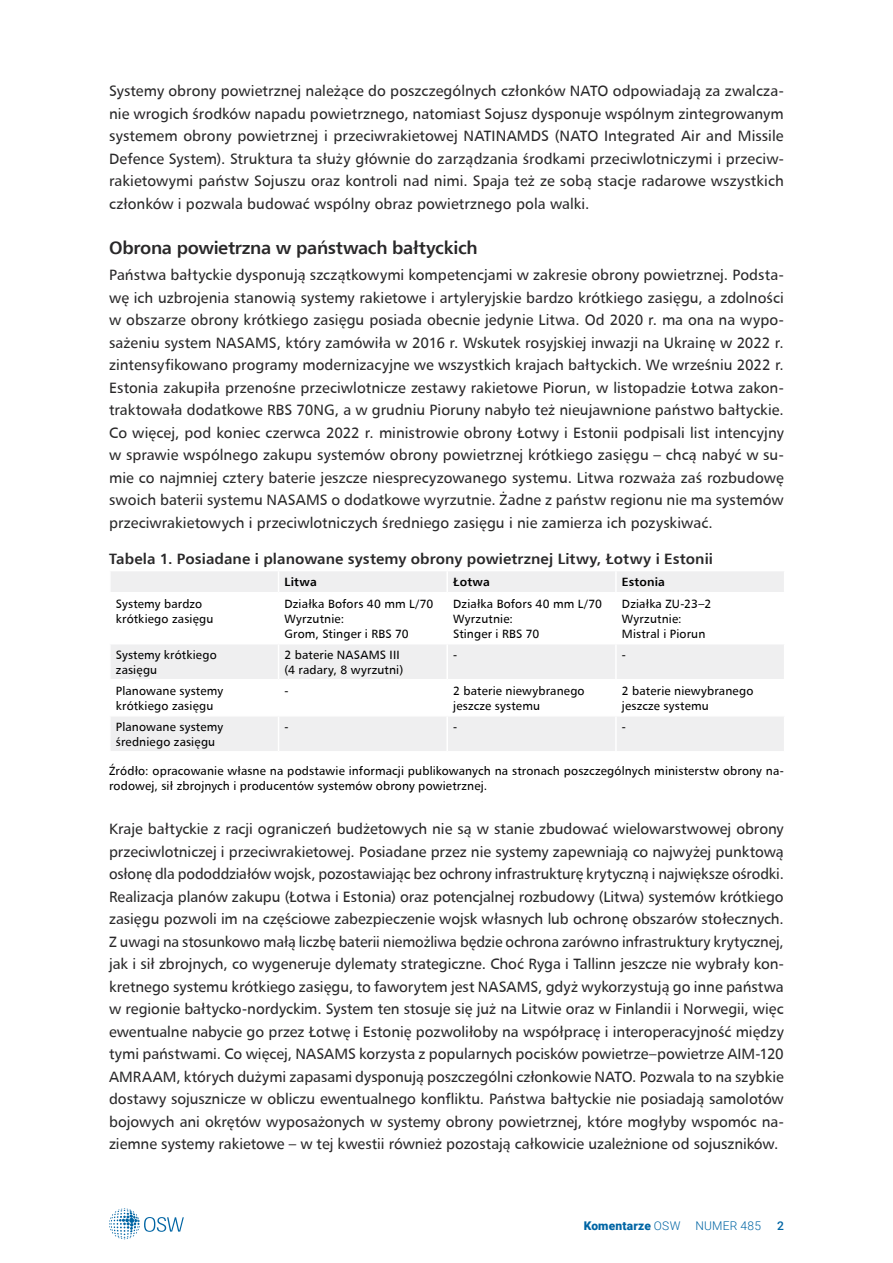
<style>
.page{position:relative;width:893px;height:1263px;background:#fff}
.page>*{position:absolute;margin:0;border:0;box-sizing:border-box;transform-origin:0 0}
.t1{font:18px "Humanist 777 TL Bold B";letter-spacing:-.02em;color:#292829}
.t2{font:15px/22.5px "Humanist 777 TL Roman B";color:#292829;text-align:justify}
.t3{font:15px "Humanist 777 TL Bold B";letter-spacing:.005em;color:#292829}
.t4{font:12px/15px "Humanist 777 TL Roman B";letter-spacing:.015em;color:#000}
.t5{font:300 12px "Roboto";letter-spacing:.02em;color:#0065a4}
.t6{font:12px "Humanist 777 TL Bold B";letter-spacing:.01em;color:#000}
.t7{font:500 12px "Roboto";color:#0065a4}
.s1{font-weight:900}
</style>
<div class="page">
<svg style="left:109px;top:1208px;width:75px;height:31px"></svg>
<svg style="left:111px;top:571px;width:673px;height:180px;fill:#f4f4f5"></svg>
<svg style="left:278px;top:571px;width:1px;height:21px"></svg>
<hr style="left:446px;top:571px;width:2px;height:21px;background:#fff">
<hr style="left:615px;top:571px;width:2px;height:21px;background:#fff">
<hr style="left:109px;top:592px;width:170px;height:1px;background:#fff">
<hr style="left:279px;top:592px;width:168px;height:1px;background:#fff">
<hr style="left:278px;top:593px;width:1px;height:50px;background:#fff">
<hr style="left:447px;top:592px;width:169px;height:1px;background:#fff">
<hr style="left:446px;top:593px;width:2px;height:50px;background:#fff">
<hr style="left:616px;top:592px;width:169px;height:1px;background:#fff">
<hr style="left:615px;top:593px;width:2px;height:50px;background:#fff">
<hr style="left:109px;top:643px;width:170px;height:1px;background:#fff">
<hr style="left:279px;top:643px;width:168px;height:1px;background:#fff">
<hr style="left:278px;top:644px;width:1px;height:35px;background:#fff">
<hr style="left:447px;top:643px;width:169px;height:1px;background:#fff">
<hr style="left:446px;top:644px;width:2px;height:35px;background:#fff">
<hr style="left:616px;top:643px;width:169px;height:1px;background:#fff">
<hr style="left:615px;top:644px;width:2px;height:35px;background:#fff">
<hr style="left:109px;top:679px;width:170px;height:1px;background:#fff">
<hr style="left:279px;top:679px;width:168px;height:1px;background:#fff">
<hr style="left:278px;top:680px;width:1px;height:35px;background:#fff">
<hr style="left:447px;top:679px;width:169px;height:1px;background:#fff">
<hr style="left:446px;top:680px;width:2px;height:35px;background:#fff">
<hr style="left:616px;top:679px;width:169px;height:1px;background:#fff">
<hr style="left:615px;top:680px;width:2px;height:35px;background:#fff">
<hr style="left:109px;top:715px;width:170px;height:1px;background:#fff">
<hr style="left:279px;top:715px;width:168px;height:1px;background:#fff">
<hr style="left:278px;top:716px;width:1px;height:35px;background:#fff">
<hr style="left:447px;top:715px;width:169px;height:1px;background:#fff">
<hr style="left:446px;top:716px;width:2px;height:35px;background:#fff">
<hr style="left:616px;top:715px;width:169px;height:1px;background:#fff">
<hr style="left:615px;top:716px;width:2px;height:35px;background:#fff">
<p class="t2" style="left:109px;top:79px;width:676px">Systemy obrony powietrznej należące do poszczególnych członków NATO odpowiadają za zwalcza&shy;nie wrogich środków napadu powietrznego, natomiast Sojusz dysponuje wspólnym zintegrowanym systemem obrony powietrznej i przeciwrakietowej NATINAMDS (NATO Integrated Air and Missile Defence System). Struktura ta służy głównie do zarządzania środkami przeciwlotniczymi i przeciw&shy;rakietowymi państw Sojuszu oraz kontroli nad nimi. Spaja też ze sobą stacje radarowe wszystkich członków i pozwala budować wspólny obraz powietrznego pola walki.</p>
<p class="t1" style="left:109px;top:236px;width:370px">Obrona powietrzna w państwach bałtyckich</p>
<p class="t2" style="left:109px;top:263px;width:676px">Państwa bałtyckie dysponują szczątkowymi kompetencjami w zakresie obrony powietrznej. Podsta&shy;wę ich uzbrojenia stanowią systemy rakietowe i artyleryjskie bardzo krótkiego zasięgu, a zdolności w obszarze obrony krótkiego zasięgu posiada obecnie jedynie Litwa. Od 2020 r. ma ona na wypo&shy;sażeniu system NASAMS, który zamówiła w 2016 r. Wskutek rosyjskiej inwazji na Ukrainę w 2022 r. zintensyfikowano programy modernizacyjne we wszystkich krajach bałtyckich. We wrześniu 2022 r.<br>Estonia zakupiła przenośne przeciwlotnicze zestawy rakietowe Piorun, w listopadzie Łotwa zakon&shy;traktowała dodatkowe RBS 70NG, a w grudniu Pioruny nabyło też nieujawnione państwo bałtyckie.<br>Co więcej, pod koniec czerwca 2022 r. ministrowie obrony Łotwy i Estonii podpisali list intencyjny w sprawie wspólnego zakupu systemów obrony powietrznej krótkiego zasięgu – chcą nabyć w su&shy;mie co najmniej cztery baterie jeszcze niesprecyzowanego systemu. Litwa rozważa zaś rozbudowę swoich baterii systemu NASAMS o dodatkowe wyrzutnie. Żadne z państw regionu nie ma systemów przeciwrakietowych i przeciwlotniczych średniego zasięgu i nie zamierza ich pozyskiwać.</p>
<p class="t3" style="left:109px;top:549px;width:605px">Tabela 1. Posiadane i planowane systemy obrony powietrznej Litwy, Łotwy i Estonii</p>
<p class="t6" style="left:285px;top:574px;width:34px">Litwa</p>
<p class="t6" style="left:453px;top:574px;width:38px">Łotwa</p>
<p class="t6" style="left:622px;top:574px;width:45px">Estonia</p>
<p class="t4" style="left:116px;top:596px;width:99px">Systemy bardzo krótkiego zasięgu</p>
<p class="t4" style="left:285px;top:596px;width:150px">Działka Bofors 40 mm L/70<br>Wyrzutnie:<br>Grom, Stinger i RBS 70</p>
<p class="t4" style="left:453px;top:596px;width:150px">Działka Bofors 40 mm L/70<br>Wyrzutnie:<br>Stinger i RBS 70</p>
<p class="t4" style="left:622px;top:596px;width:91px">Działka ZU-23–2<br>Wyrzutnie:<br>Mistral i Piorun</p>
<p class="t4" style="left:116px;top:647px;width:102px">Systemy krótkiego zasięgu</p>
<p class="t4" style="left:285px;top:647px;width:120px">2 baterie NASAMS III (4 radary, 8 wyrzutni)</p>
<p class="t4" style="left:453px;top:647px;width:6px">-</p>
<p class="t4" style="left:622px;top:647px;width:6px">-</p>
<p class="t4" style="left:116px;top:683px;width:109px">Planowane systemy krótkiego zasięgu</p>
<p class="t4" style="left:284px;top:683px;width:6px">-</p>
<p class="t4" style="left:453px;top:683px;width:133px">2 baterie niewybranego jeszcze systemu</p>
<p class="t4" style="left:622px;top:683px;width:133px">2 baterie niewybranego jeszcze systemu</p>
<p class="t4" style="left:116px;top:719px;width:109px">Planowane systemy średniego zasięgu</p>
<p class="t4" style="left:284px;top:719px;width:6px">-</p>
<p class="t4" style="left:453px;top:719px;width:6px">-</p>
<p class="t4" style="left:622px;top:719px;width:6px">-</p>
<p class="t4" style="left:109px;top:763px;width:676px">Źródło: opracowanie własne na podstawie informacji publikowanych na stronach poszczególnych ministerstw obrony na&shy;rodowej, sił zbrojnych i producentów systemów obrony powietrznej.</p>
<p class="t2" style="left:109px;top:817px;width:676px">Kraje bałtyckie z racji ograniczeń budżetowych nie są w stanie zbudować wielowarstwowej obrony przeciwlotniczej i przeciwrakietowej. Posiadane przez nie systemy zapewniają co najwyżej punktową osłonę dla pododdziałów wojsk, pozostawiając bez ochrony infrastrukturę krytyczną i największe ośrodki.<br>Realizacja planów zakupu (Łotwa i Estonia) oraz potencjalnej rozbudowy (Litwa) systemów krótkiego zasięgu pozwoli im na częściowe zabezpieczenie wojsk własnych lub ochronę obszarów stołecznych.<br>Z uwagi na stosunkowo małą liczbę baterii niemożliwa będzie ochrona zarówno infrastruktury krytycznej, jak i sił zbrojnych, co wygeneruje dylematy strategiczne. Choć Ryga i Tallinn jeszcze nie wybrały kon&shy;kretnego systemu krótkiego zasięgu, to faworytem jest NASAMS, gdyż wykorzystują go inne państwa w regionie bałtycko-nordyckim. System ten stosuje się już na Litwie oraz w Finlandii i Norwegii, więc ewentualne nabycie go przez Łotwę i Estonię pozwoliłoby na współpracę i interoperacyjność między tymi państwami. Co więcej, NASAMS korzysta z popularnych pocisków powietrze–powietrze AIM-120<br>AMRAAM, których dużymi zapasami dysponują poszczególni członkowie NATO. Pozwala to na szybkie dostawy sojusznicze w obliczu ewentualnego konfliktu. Państwa bałtyckie nie posiadają samolotów bojowych ani okrętów wyposażonych w systemy obrony powietrznej, które mogłyby wspomóc na&shy;ziemne systemy rakietowe – w tej kwestii również pozostają całkowicie uzależnione od sojuszników.</p>
<p class="t5" style="left:584px;top:1217px;width:179px"><span class="s1">Komentarze</span> OSW NUMER 485</p>
<p class="t7" style="left:777px;top:1217px;width:8px">2</p>
</div>
